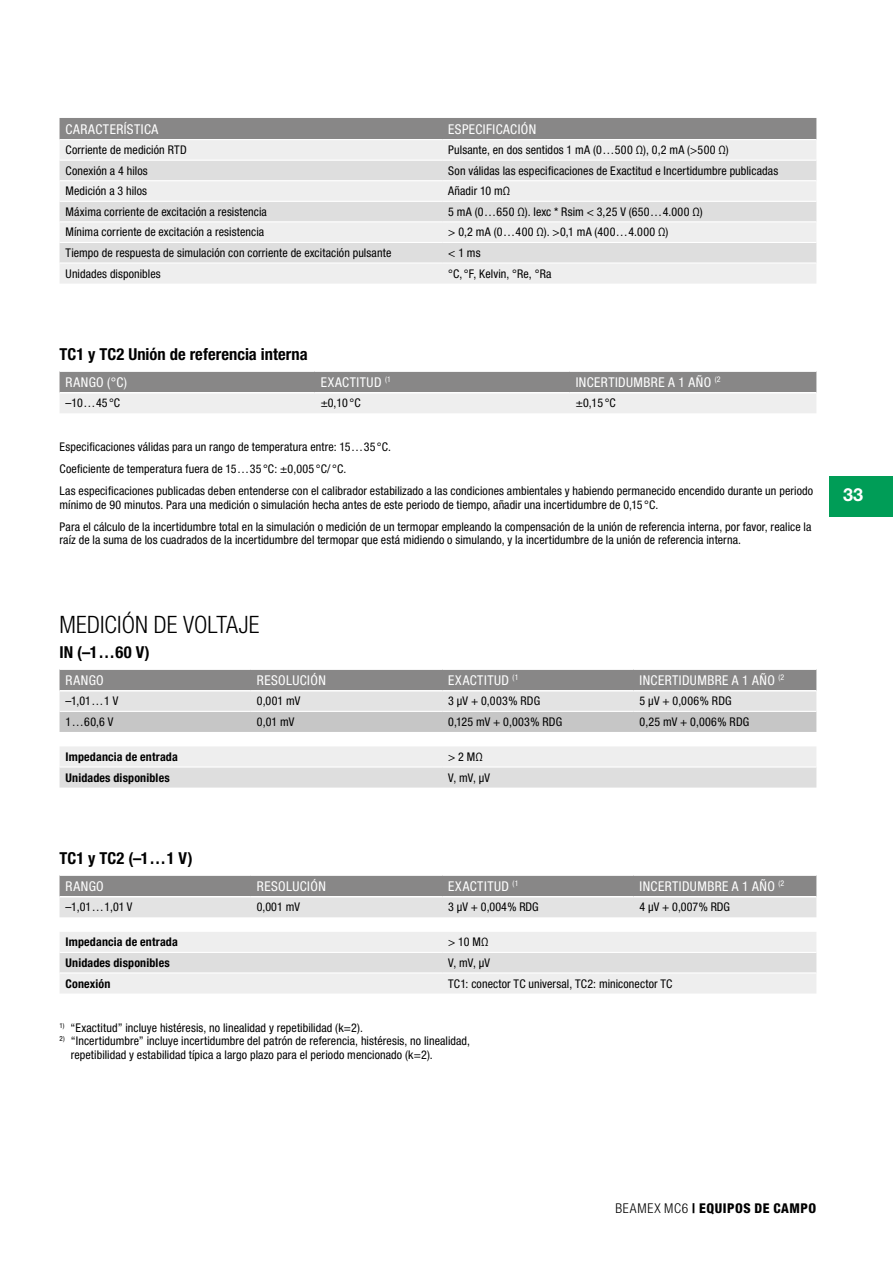
<style>
.page{position:relative;width:893px;height:1263px;background:#fff}
.page>*{position:absolute;margin:0;border:0;box-sizing:border-box;transform-origin:0 0}
.t1{font:300 condensed 24px "Helvetica Neue LT Std";letter-spacing:.005em;color:#000}
.t2{font:700 18px "Helvetica Neue LT Std";color:#fff}
.t3{font:700 condensed 16.5px "Helvetica Neue LT Std";letter-spacing:.005em;color:#000}
.t4{font:condensed 13.5px "Helvetica Neue LT Std";letter-spacing:.03em;color:#fff}
.t5{font:800 condensed 13.5px "Helvetica Neue LT Std";letter-spacing:.04em;color:#000}
.t6{font:condensed 12px/22px "Helvetica Neue LT Std";letter-spacing:.01em;color:#000}
.t7{font:700 condensed 12px "Helvetica Neue LT Std";letter-spacing:.015em;color:#000}
.t8{font:condensed 12px "Helvetica Neue LT Std";letter-spacing:.03em;color:#000}
.s1{font-weight:300}
</style>
<div class="page">
<div style="left:60px;top:118px;width:756px;height:21px;background:#888787"></div>
<div style="left:60px;top:140px;width:756px;height:144px;background:#eee"></div>
<svg style="left:60px;top:161px;width:756px;height:101px;background:#e4e4e4"></svg>
<hr style="left:60px;top:180px;width:382px;height:1px;background:#fff">
<hr style="left:442px;top:180px;width:374px;height:1px;background:#fff">
<hr style="left:60px;top:221px;width:382px;height:1px;background:#fff">
<hr style="left:442px;top:221px;width:374px;height:1px;background:#fff">
<hr style="left:60px;top:262px;width:382px;height:2px;background:#fff">
<hr style="left:442px;top:262px;width:374px;height:2px;background:#fff">
<hr style="left:60px;top:160px;width:382px;height:1px;background:#fff">
<hr style="left:442px;top:160px;width:374px;height:1px;background:#fff">
<hr style="left:60px;top:201px;width:382px;height:1px;background:#fff">
<hr style="left:442px;top:201px;width:374px;height:1px;background:#fff">
<hr style="left:60px;top:242px;width:382px;height:1px;background:#fff">
<hr style="left:442px;top:242px;width:374px;height:1px;background:#fff">
<svg style="left:60px;top:372px;width:756px;height:41px;background:#bbbaba"></svg>
<hr style="left:60px;top:392px;width:255px;height:1px;background:#fff">
<hr style="left:315px;top:392px;width:255px;height:1px;background:#fff">
<hr style="left:570px;top:392px;width:246px;height:1px;background:#fff">
<svg style="left:60px;top:670px;width:756px;height:62px;background:#bbb"></svg>
<hr style="left:60px;top:690px;width:191px;height:1px;background:#fff">
<hr style="left:251px;top:690px;width:191px;height:1px;background:#fff">
<hr style="left:442px;top:690px;width:192px;height:1px;background:#fff">
<hr style="left:634px;top:690px;width:182px;height:1px;background:#fff">
<hr style="left:60px;top:711px;width:191px;height:1px;background:#fff">
<hr style="left:251px;top:711px;width:191px;height:1px;background:#fff">
<hr style="left:442px;top:711px;width:192px;height:1px;background:#fff">
<hr style="left:634px;top:711px;width:182px;height:1px;background:#fff">
<svg style="left:60px;top:747px;width:756px;height:40px;background:#e6e6e6"></svg>
<hr style="left:60px;top:766px;width:382px;height:1px;background:#fff">
<hr style="left:442px;top:766px;width:374px;height:1px;background:#fff">
<svg style="left:60px;top:876px;width:756px;height:41px;background:#b5b5b5"></svg>
<hr style="left:60px;top:896px;width:191px;height:1px;background:#fff">
<hr style="left:251px;top:896px;width:191px;height:1px;background:#fff">
<hr style="left:442px;top:896px;width:192px;height:1px;background:#fff">
<hr style="left:634px;top:896px;width:182px;height:1px;background:#fff">
<div style="left:60px;top:932px;width:756px;height:61px;background:#eee"></div>
<div style="left:60px;top:953px;width:756px;height:19px;background:#dedede"></div>
<hr style="left:60px;top:952px;width:382px;height:1px;background:#fff">
<hr style="left:442px;top:952px;width:374px;height:1px;background:#fff">
<hr style="left:60px;top:972px;width:382px;height:1px;background:#fff">
<hr style="left:442px;top:972px;width:374px;height:1px;background:#fff">
<div style="left:829px;top:476px;width:64px;height:40px;background:#009d57"></div>
<p class="t4" style="left:66px;top:121px;width:94px">CARACTERÍSTICA</p>
<p class="t4" style="left:448px;top:121px;width:89px">ESPECIFICACIÓN</p>
<p class="t6" style="left:66px;top:139px;width:123px">Corriente de medición RTD</p>
<p class="t6" style="left:448px;top:139px;width:282px">Pulsante, en dos sentidos 1 mA (0…500 Ω), 0,2 mA (&gt;500 Ω)</p>
<p class="t6" style="left:66px;top:159px;width:84px">Conexión a 4 hilos</p>
<p class="t6" style="left:448px;top:159px;width:331px">Son válidas las especificaciones de Exactitud e Incertidumbre publicadas</p>
<p class="t6" style="left:66px;top:180px;width:83px">Medición a 3 hilos</p>
<p class="t6" style="left:448px;top:180px;width:64px">Añadir 10 mΩ</p>
<p class="t6" style="left:66px;top:201px;width:203px">Máxima corriente de excitación a resistencia</p>
<p class="t6" style="left:448px;top:201px;width:256px">5 mA (0…650 Ω). Iexc * Rsim &lt; 3,25 V (650…4.000 Ω)</p>
<p class="t6" style="left:66px;top:221px;width:200px">Mínima corriente de excitación a resistencia</p>
<p class="t8" style="left:448px;top:225px;width:222px">&gt; 0,2 mA (0…400 Ω). &gt;0,1 mA (400…4.000 Ω)</p>
<p class="t6" style="left:66px;top:242px;width:327px">Tiempo de respuesta de simulación con corriente de excitación pulsante</p>
<p class="t6" style="left:448px;top:242px;width:34px">&lt; 1 ms</p>
<p class="t6" style="left:66px;top:262px;width:97px">Unidades disponibles</p>
<p class="t6" style="left:448px;top:262px;width:105px">°C, °F, Kelvin, °Re, °Ra</p>
<h3 class="t3" style="left:60px;top:344px;width:250px">TC1 y TC2 Unión de referencia interna</h3>
<p class="t4" style="left:66px;top:374px;width:63px">RANGO (°C)</p>
<p class="t4" style="left:321px;top:374px;width:72px">EXACTITUD <sup>(1</sup></p>
<p class="t4" style="left:576px;top:374px;width:146px">INCERTIDUMBRE A 1 AÑO <sup>(2</sup></p>
<p class="t6" style="left:66px;top:392px;width:56px">–10…45 °C</p>
<p class="t6" style="left:321px;top:392px;width:41px">±0,10 °C</p>
<p class="t6" style="left:576px;top:392px;width:41px">±0,15 °C</p>
<p class="t6" style="left:60px;top:436px;width:755px">Especificaciones válidas para un rango de temperatura entre: 15…35 °C.<br>Coeficiente de temperatura fuera de 15…35 °C: ±0,005 °C/ °C.<br>Las especificaciones publicadas deben entenderse con el calibrador estabilizado a las condiciones ambientales y habiendo permanecido encendido durante un periodo</p>
<p class="t6" style="left:60px;top:493px;width:753px">mínimo de 90 minutos. Para una medición o simulación hecha antes de este periodo de tiempo, añadir una incertidumbre de 0,15 °C.<br>Para el cálculo de la incertidumbre total en la simulación o medición de un termopar empleando la compensación de la unión de referencia interna, por favor, realice la</p>
<p class="t6" style="left:60px;top:529px;width:683px">raíz de la suma de los cuadrados de la incertidumbre del termopar que está midiendo o simulando, y la incertidumbre de la unión de referencia interna.</p>
<h1 class="t1" style="left:60px;top:611px;width:201px">MEDICIÓN DE VOLTAJE</h1>
<h3 class="t3" style="left:60px;top:642px;width:92px">IN (–1…60 V)</h3>
<p class="t4" style="left:66px;top:672px;width:40px">RANGO</p>
<p class="t4" style="left:257px;top:672px;width:70px">RESOLUCIÓN</p>
<p class="t4" style="left:448px;top:672px;width:72px">EXACTITUD <sup>(1</sup></p>
<p class="t4" style="left:640px;top:672px;width:146px">INCERTIDUMBRE A 1 AÑO <sup>(2</sup></p>
<p class="t6" style="left:66px;top:690px;width:54px">–1,01…1 V</p>
<p class="t6" style="left:257px;top:690px;width:45px">0,001 mV</p>
<p class="t6" style="left:448px;top:690px;width:93px">3 µV + 0,003% RDG</p>
<p class="t6" style="left:640px;top:690px;width:94px">5 µV + 0,006% RDG</p>
<p class="t6" style="left:66px;top:710px;width:49px">1…60,6 V</p>
<p class="t6" style="left:257px;top:710px;width:39px">0,01 mV</p>
<p class="t6" style="left:448px;top:710px;width:116px">0,125 mV + 0,003% RDG</p>
<p class="t6" style="left:640px;top:710px;width:111px">0,25 mV + 0,006% RDG</p>
<p class="t7" style="left:66px;top:749px;width:114px">Impedancia de entrada</p>
<p class="t6" style="left:448px;top:746px;width:36px">&gt; 2 MΩ</p>
<p class="t7" style="left:66px;top:770px;width:106px">Unidades disponibles</p>
<p class="t6" style="left:448px;top:766px;width:43px">V, mV, µV</p>
<h3 class="t3" style="left:60px;top:848px;width:135px">TC1 y TC2 (–1…1 V)</h3>
<p class="t4" style="left:66px;top:878px;width:40px">RANGO</p>
<p class="t4" style="left:257px;top:878px;width:70px">RESOLUCIÓN</p>
<p class="t4" style="left:448px;top:878px;width:72px">EXACTITUD <sup>(1</sup></p>
<p class="t4" style="left:640px;top:878px;width:146px">INCERTIDUMBRE A 1 AÑO <sup>(2</sup></p>
<p class="t6" style="left:66px;top:896px;width:68px">–1,01…1,01 V</p>
<p class="t6" style="left:257px;top:896px;width:45px">0,001 mV</p>
<p class="t6" style="left:448px;top:896px;width:92px">3 µV + 0,004% RDG</p>
<p class="t6" style="left:640px;top:896px;width:92px">4 µV + 0,007% RDG</p>
<p class="t7" style="left:66px;top:935px;width:114px">Impedancia de entrada</p>
<p class="t6" style="left:448px;top:931px;width:42px">&gt; 10 MΩ</p>
<p class="t7" style="left:66px;top:955px;width:106px">Unidades disponibles</p>
<p class="t6" style="left:448px;top:951px;width:43px">V, mV, µV</p>
<p class="t7" style="left:66px;top:976px;width:46px">Conexión</p>
<p class="t6" style="left:448px;top:972px;width:226px">TC1: conector TC universal, TC2: miniconector TC</p>
<p class="t6" style="left:60px;top:1016px;width:305px"><sup>1)</sup> “Exactitud” incluye histéresis, no linealidad y repetibilidad (k=2).</p>
<p class="t6" style="left:71px;top:1034px;width:401px;line-height:13.5px;text-indent:-11px"><sup>2)</sup> “Incertidumbre” incluye incertidumbre del patrón de referencia, histéresis, no linealidad, repetibilidad y estabilidad típica a largo plazo para el periodo mencionado (k=2).</p>
<h2 class="t2" style="left:843px;top:484px;width:21px">33</h2>
<p class="t5" style="left:615px;top:1200px;width:203px"><span class="s1">BEAMEX MC6</span> | EQUIPOS DE CAMPO</p>
</div>
